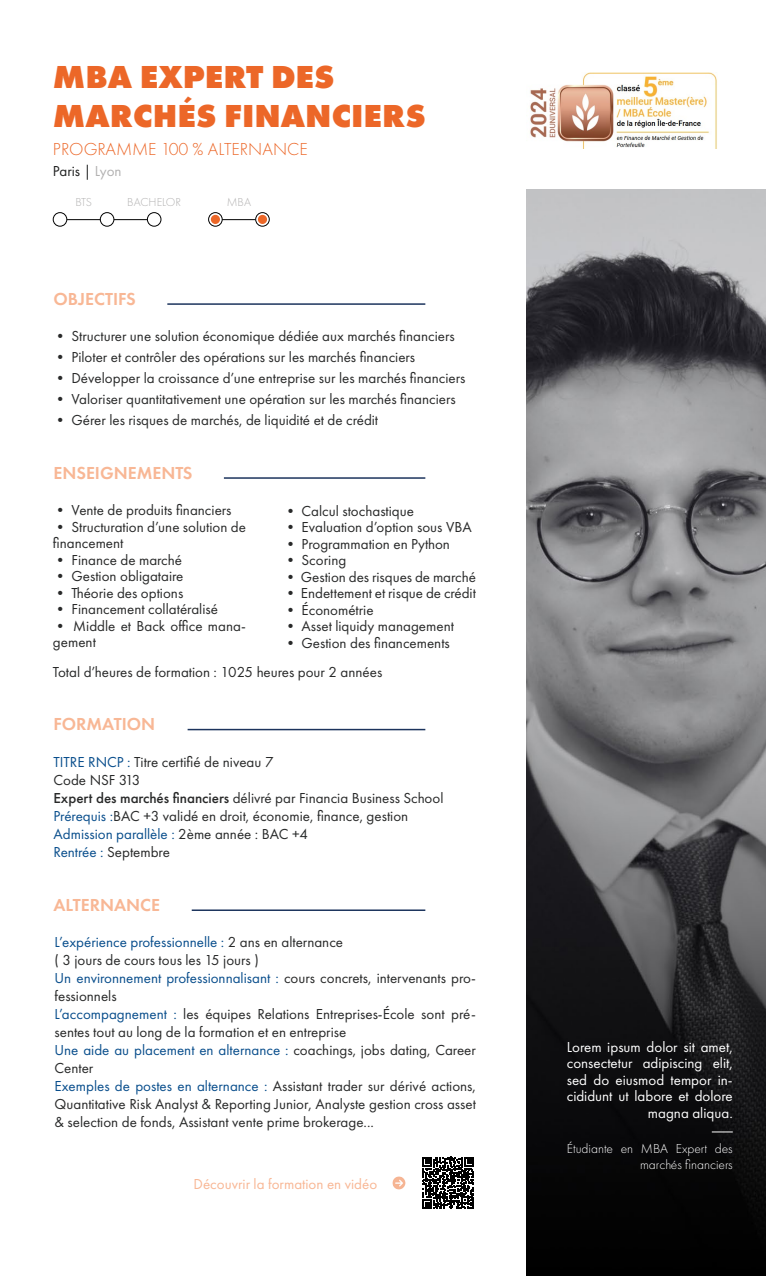
<style>
.page{position:relative;width:766px;height:1276px;background:#fff}
.page>*{position:absolute;margin:0;border:0;box-sizing:border-box;transform-origin:0 0}
.t1{font:800 33px/39.6px "Futura PT";color:#ec6728}
.t2{font:600 18px "Futura PT";color:#f8b795}
.t3{font:300 18px "Futura PT";color:#ec6728}
.t4{font:15px/18px "Futura PT";color:#282929}
.t5{font:15px/16.5px "Futura PT";color:#fff;text-align:right}
.t6{font:15px "Futura PT";color:#f8b795}
.t7{font:15px "Futura PT";color:#1f2020}
.t8{font:300 13.5px/16.5px "Futura PT";color:#fff;text-align:right}
.t9{font:300 12px "Futura PT";color:#b2b1b1}
.s1{color:#b2b1b1}
.s2{color:#094e8c}
.s3{font-weight:500}
.s4{color:#272929}
</style>
<div class="page">
<img style="left:526px;top:189px;width:239px;height:1087px">
<div style="left:53px;top:212px;width:14px;height:14px;border:1px solid #000;border-radius:50%"></div>
<div style="left:100px;top:212px;width:14px;height:14px;border:1px solid #000;border-radius:50%"></div>
<div style="left:147px;top:212px;width:14px;height:14px;border:1px solid #000;border-radius:50%"></div>
<hr style="left:67px;top:219px;width:33px;height:1px;background:#000">
<hr style="left:114px;top:219px;width:33px;height:1px;background:#000">
<div style="left:208px;top:212px;width:14px;height:14px;border:1px solid #000;border-radius:50%"></div>
<div style="left:255px;top:212px;width:14px;height:14px;border:1px solid #000;border-radius:50%"></div>
<hr style="left:222px;top:219px;width:33px;height:1px;background:#000">
<div style="left:211px;top:215px;width:9px;height:9px;background:#ec6728;border-radius:50%"></div>
<div style="left:258px;top:215px;width:9px;height:9px;background:#ec6728;border-radius:50%"></div>
<hr style="left:167px;top:303px;width:258px;height:2px;background:#1c345d">
<hr style="left:224px;top:477px;width:201px;height:2px;background:#1c345d">
<hr style="left:187px;top:729px;width:238px;height:1px;background:#1c345d">
<hr style="left:192px;top:909px;width:233px;height:2px;background:#1c345d">
<svg style="left:711px;top:1131px;width:21px;height:1px"></svg>
<svg style="left:392px;top:1176px;width:13px;height:13px"></svg>
<img style="left:530px;top:73px;width:187px;height:75px">
<svg style="left:422px;top:1156px;width:52px;height:53px"></svg>
<h1 class="t1" style="left:53px;top:56px;width:374px">MBA EXPERT DES<br>MARCHÉS FINANCIERS</h1>
<p class="t3" style="left:53px;top:139px;width:256px">PROGRAMME 100 % ALTERNANCE</p>
<p class="t7" style="left:53px;top:162px;width:70px">Paris | <span class="s1">Lyon</span></p>
<p class="t9" style="left:75px;top:195px;width:18px">BTS</p>
<p class="t9" style="left:127px;top:195px;width:55px">BACHELOR</p>
<p class="t9" style="left:227px;top:195px;width:26px">MBA</p>
<p class="t2" style="left:53px;top:287px;width:84px">OBJECTIFS</p>
<p class="t4" style="left:53px;top:327px;width:403px">• Structurer une solution économique dédiée aux marchés financiers</p>
<p class="t4" style="left:53px;top:348px;width:363px">• Piloter et contrôler des opérations sur les marchés financiers</p>
<p class="t4" style="left:53px;top:369px;width:414px">• Développer la croissance d’une entreprise sur les marchés financiers</p>
<p class="t4" style="left:53px;top:390px;width:404px">• Valoriser quantitativement une opération sur les marchés financiers</p>
<p class="t4" style="left:53px;top:411px;width:326px">• Gérer les risques de marchés, de liquidité et de crédit</p>
<p class="t2" style="left:53px;top:461px;width:140px">ENSEIGNEMENTS</p>
<p class="t4" style="left:53px;top:501px;width:180px">• Vente de produits financiers</p>
<p class="t4" style="left:53px;top:518px;width:194px;line-height:16.5px">• Structuration d’une solution de financement</p>
<p class="t4" style="left:53px;top:550px;width:130px">• Finance de marché</p>
<p class="t4" style="left:53px;top:567px;width:132px">• Gestion obligataire</p>
<p class="t4" style="left:53px;top:583px;width:132px">• Théorie des options</p>
<p class="t4" style="left:53px;top:600px;width:166px">• Financement collatéralisé</p>
<p class="t4" style="left:53px;top:617px;width:194px;line-height:16.5px">• Middle et Back office mana&shy;gement</p>
<p class="t4" style="left:283px;top:502px;width:132px">• Calcul stochastique</p>
<p class="t4" style="left:283px;top:518px;width:190px">• Evaluation d’option sous VBA</p>
<p class="t4" style="left:283px;top:535px;width:168px">• Programmation en Python</p>
<p class="t4" style="left:283px;top:551px;width:65px">• Scoring</p>
<p class="t4" style="left:283px;top:568px;width:194px">• Gestion des risques de marché</p>
<p class="t4" style="left:283px;top:584px;width:194px">• Endettement et risque de crédit</p>
<p class="t4" style="left:283px;top:601px;width:92px">• Économétrie</p>
<p class="t4" style="left:283px;top:617px;width:172px">• Asset liquidy management</p>
<p class="t4" style="left:283px;top:634px;width:168px">• Gestion des financements</p>
<p class="t4" style="left:53px;top:663px;width:331px">Total d’heures de formation : 1025 heures pour 2 années</p>
<p class="t2" style="left:53px;top:713px;width:103px">FORMATION</p>
<p class="t4" style="left:53px;top:753px;width:391px"><span class="s2">TITRE RNCP :</span> Titre certifié de niveau 7<br>Code NSF 313<br><span class="s3">Expert des marchés financiers</span> délivré par Financia Business School <span class="s2">Prérequis :</span>BAC +3 validé en droit, économie, finance, gestion <span class="s2">Admission parallèle :</span> <span class="s4">2ème année : BAC +4<br></span><span class="s2">Rentrée :</span> Septembre</p>
<p class="t2" style="left:53px;top:893px;width:108px">ALTERNANCE</p>
<p class="t4" style="left:55px;top:933px;width:423px"><span class="s2">L’expérience professionnelle :</span> 2 ans en alternance<br>( 3 jours de cours tous les 15 jours )<br><span class="s2">Un environnement professionnalisant :</span> cours concrets, intervenants pro&shy;fessionnels<br><span class="s2">L’accompagnement :</span> les équipes Relations Entreprises-École sont pré&shy;sentes tout au long de la formation et en entreprise<br><span class="s2">Une aide au placement en alternance :</span> coachings, jobs dating, Career Center<br><span class="s2">Exemples de postes en alternance :</span> Assistant trader sur dérivé actions, Quantitative Risk Analyst &amp; Reporting Junior, Analyste gestion cross asset &amp; selection de fonds, Assistant vente prime brokerage...</p>
<p class="t6" style="left:193px;top:1174px;width:185px">Découvrir la formation en vidéo</p>
<p class="t5" style="left:566px;top:1038px;width:167px">Lorem ipsum dolor sit amet, consectetur adipiscing elit, sed do eiusmod tempor in&shy;cididunt ut labore et dolore magna aliqua.</p>
<p class="t8" style="left:566px;top:1140px;width:167px">Étudiante en MBA Expert des marchés financiers</p>
</div>
